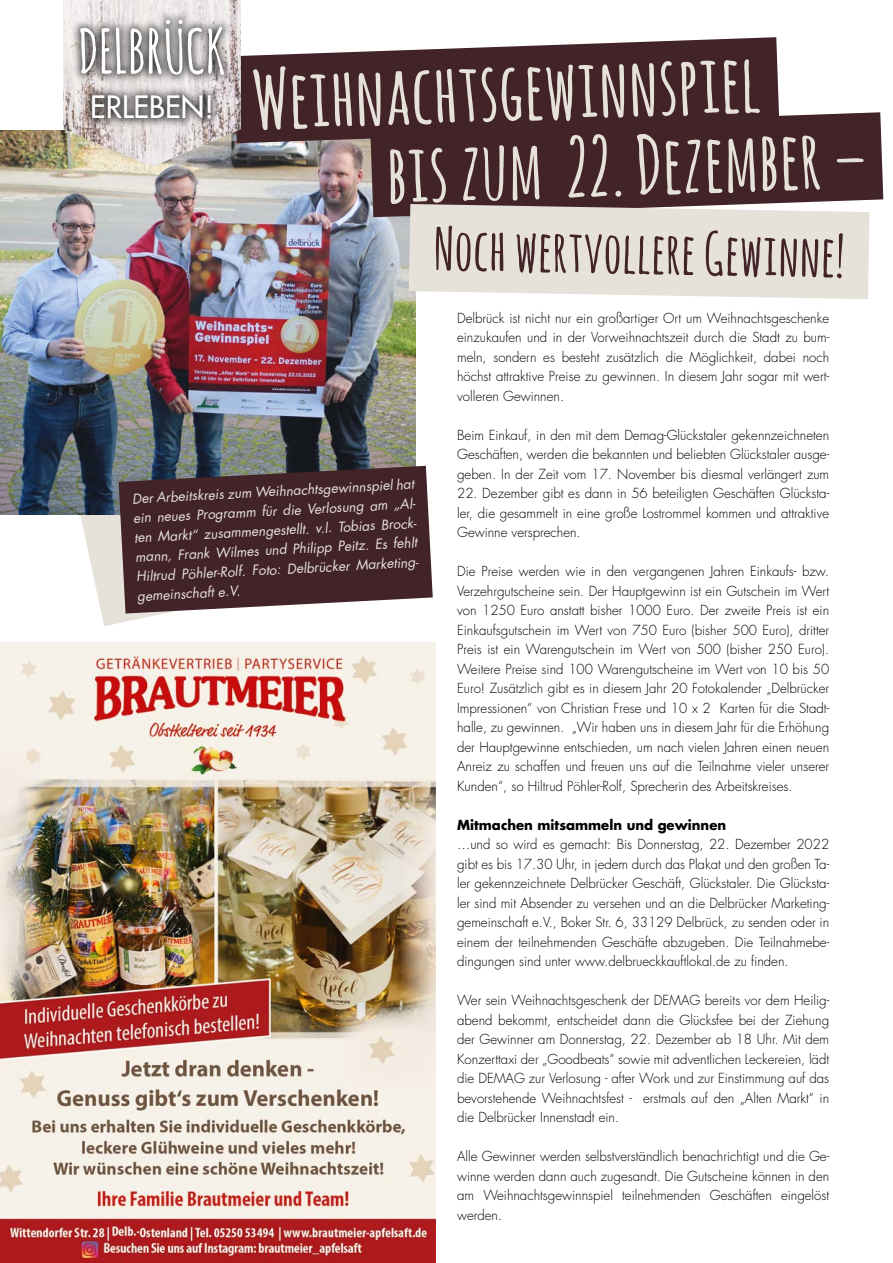
<style>
.page{position:relative;width:893px;height:1263px;background:#fff}
.page>*{position:absolute;margin:0;border:0;box-sizing:border-box;transform-origin:0 0}
.t1{font:700 79.8px "Amatic SC";color:#e6e1d9}
.t2{font:700 60px "Amatic SC";color:#fff}
.t3{font:700 57px "Amatic SC";color:#422328}
.t4{font:30px "Futura";color:#fff}
.t5{font:300 13.5px/19.5px "Futura";color:#000;text-align:justify}
.t6{font:italic 13.5px/19.5px "Futura";color:#e6e1d9}
.t7{font:700 13.5px "Futura";color:#000}
</style>
<div class="page">
<svg style="left:79px;top:514px;width:86px;height:112px;fill:#e6e1d9"></svg>
<img style="left:0;top:131px;width:415px;height:383px">
<img style="left:0;top:642px;width:436px;height:621px">
<svg style="left:241px;top:37px;width:538px;height:106px;background:#583d42"></svg>
<img style="left:63px;top:0;width:178px;height:167px">
<div style="left:71px;top:10px;width:162px;height:118px;background:#000;opacity:.75"></div>
<div style="left:370px;top:112px;width:513px;height:105px;background:#422328"></div>
<svg style="left:409px;top:204px;width:460px;height:95px;background:#e4dfd8"></svg>
<svg style="left:119px;top:466px;width:314px;height:147px;background:#503539"></svg>
<h2 class="t2" style="left:78px;top:8px;width:149px">DELBRÜCK</h2>
<h3 class="t4" style="left:90px;top:87px;width:125px">ERLEBEN!</h3>
<h1 class="t1" style="left:250px;top:43px;width:511px;rotate:-2deg">Weihnachtsgewinnspiel</h1>
<h1 class="t1" style="left:384px;top:117px;width:483px;rotate:-2deg">bis zum 22. Dezember –</h1>
<h3 class="t3" style="left:434px;top:208px;width:413px;rotate:1deg">Noch wertvollere Gewinne!</h3>
<p class="t5" style="left:457px;top:308px;width:374px">Delbrück ist nicht nur ein großartiger Ort um Weihnachtsgeschenke einzukaufen und in der Vorweihnachtszeit durch die Stadt zu bum&shy;meln, sondern es besteht zusätzlich die Möglichkeit, dabei noch höchst attraktive Preise zu gewinnen. In diesem Jahr sogar mit wert&shy;volleren Gewinnen.</p>
<p class="t5" style="left:457px;top:425px;width:374px">Beim Einkauf, in den mit dem Demag-Glückstaler gekennzeichneten Geschäften, werden die bekannten und beliebten Glückstaler ausge&shy;geben. In der Zeit vom 17. November bis diesmal verlängert zum</p>
<p class="t5" style="left:457px;top:484px;width:374px">22. Dezember gibt es dann in 56 beteiligten Geschäften Glücksta&shy;ler, die gesammelt in eine große Lostrommel kommen und attraktive Gewinne versprechen.</p>
<p class="t5" style="left:457px;top:562px;width:374px">Die Preise werden wie in den vergangenen Jahren Einkaufs- bzw.<br>Verzehrgutscheine sein. Der Hauptgewinn ist ein Gutschein im Wert von 1250 Euro anstatt bisher 1000 Euro. Der zweite Preis ist ein Einkaufsgutschein im Wert von 750 Euro (bisher 500 Euro), dritter Preis ist ein Warengutschein im Wert von 500 (bisher 250 Euro).<br>Weitere Preise sind 100 Warengutscheine im Wert von 10 bis 50<br>Euro! Zusätzlich gibt es in diesem Jahr 20 Fotokalender „Delbrücker Impressionen“ von Christian Frese und 10 x 2 Karten für die Stadt&shy;halle, zu gewinnen. „Wir haben uns in diesem Jahr für die Erhöhung der Hauptgewinne entschieden, um nach vielen Jahren einen neuen Anreiz zu schaffen und freuen uns auf die Teilnahme vieler unserer Kunden“, so Hiltrud Pöhler-Rolf, Sprecherin des Arbeitskreises.</p>
<p class="t7" style="left:457px;top:816px;width:271px">Mitmachen mitsammeln und gewinnen</p>
<p class="t5" style="left:457px;top:835px;width:374px">…und so wird es gemacht: Bis Donnerstag, 22. Dezember 2022 gibt es bis 17.30 Uhr, in jedem durch das Plakat und den großen Ta&shy;ler gekennzeichnete Delbrücker Geschäft, Glückstaler. Die Glücksta&shy;ler sind mit Absender zu versehen und an die Delbrücker Marketing&shy;gemeinschaft e.V., Boker Str. 6, 33129 Delbrück, zu senden oder in einem der teilnehmenden Geschäfte abzugeben. Die Teilnahmebe&shy;dingungen sind unter www.delbrueckkauftlokal.de zu finden.</p>
<p class="t5" style="left:457px;top:991px;width:374px">Wer sein Weihnachtsgeschenk der DEMAG bereits vor dem Heilig&shy;abend bekommt, entscheidet dann die Glücksfee bei der Ziehung der Gewinner am Donnerstag, 22. Dezember ab 18 Uhr. Mit dem Konzerttaxi der „Goodbeats“ sowie mit adventlichen Leckereien, lädt die DEMAG zur Verlosung - after Work und zur Einstimmung auf das bevorstehende Weihnachtsfest - erstmals auf den „Alten Markt“ in die Delbrücker Innenstadt ein.</p>
<p class="t5" style="left:457px;top:1147px;width:374px">Alle Gewinner werden selbstverständlich benachrichtigt und die Ge&shy;winne werden dann auch zugesandt. Die Gutscheine können in den am Weihnachtsgewinnspiel teilnehmenden Geschäften eingelöst werden.</p>
<p class="t6" style="left:132px;top:489px;width:288px;rotate:-3deg">Der Arbeitskreis zum Weihnachtsgewinnspiel hat ein neues Programm für die Verlosung am „Al&shy;ten Markt“ zusammengestellt. v.l. Tobias Brock&shy;mann, Frank Wilmes und Philipp Peitz. Es fehlt Hiltrud Pöhler-Rolf. Foto: Delbrücker Marketing&shy;gemeinschaft e.V.</p>
</div>
